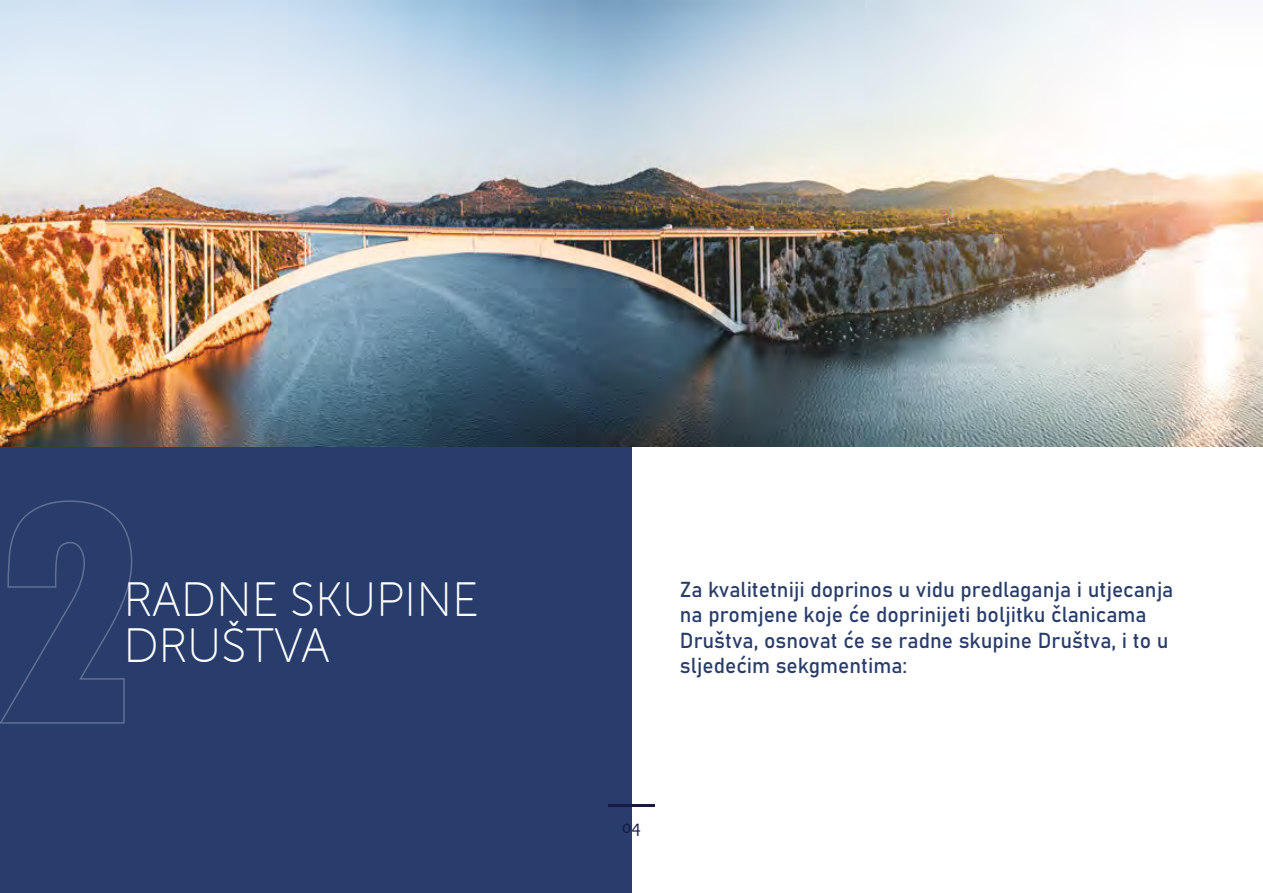
<style>
.page{position:relative;width:1263px;height:893px;background:#fff}
.page>*{position:absolute;margin:0;border:0;box-sizing:border-box;transform-origin:0 0}
.t1{font:48px/46.5px "Museo Sans Rounded 100";color:#fff}
.t2{font:21.45px/25.5px "Bahnschrift";color:#283d6b}
.t3{font:18px "Candara";color:#171a47}
</style>
<div class="page">
<div style="left:0;top:446px;width:632px;height:447px;background:#283d6b"></div>
<hr style="left:608px;top:804px;width:47px;height:3px;background:#171a47">
<img style="left:0;top:0;width:1263px;height:447px">
<svg style="left:0;top:500px;width:133px;height:224px"></svg>
<h1 class="t1" style="left:123px;top:576px;width:357px">RADNE SKUPINE<br>DRUŠTVA</h1>
<p class="t2" style="left:680px;top:575px;width:495px">Za kvalitetniji doprinos u vidu predlaganja i utjecanja na promjene koje će doprinijeti boljitku članicama Društva, osnovat će se radne skupine Društva, i to u sljedećim sekgmentima:</p>
<p class="t3" style="left:622px;top:816px;width:21px">04</p>
</div>
